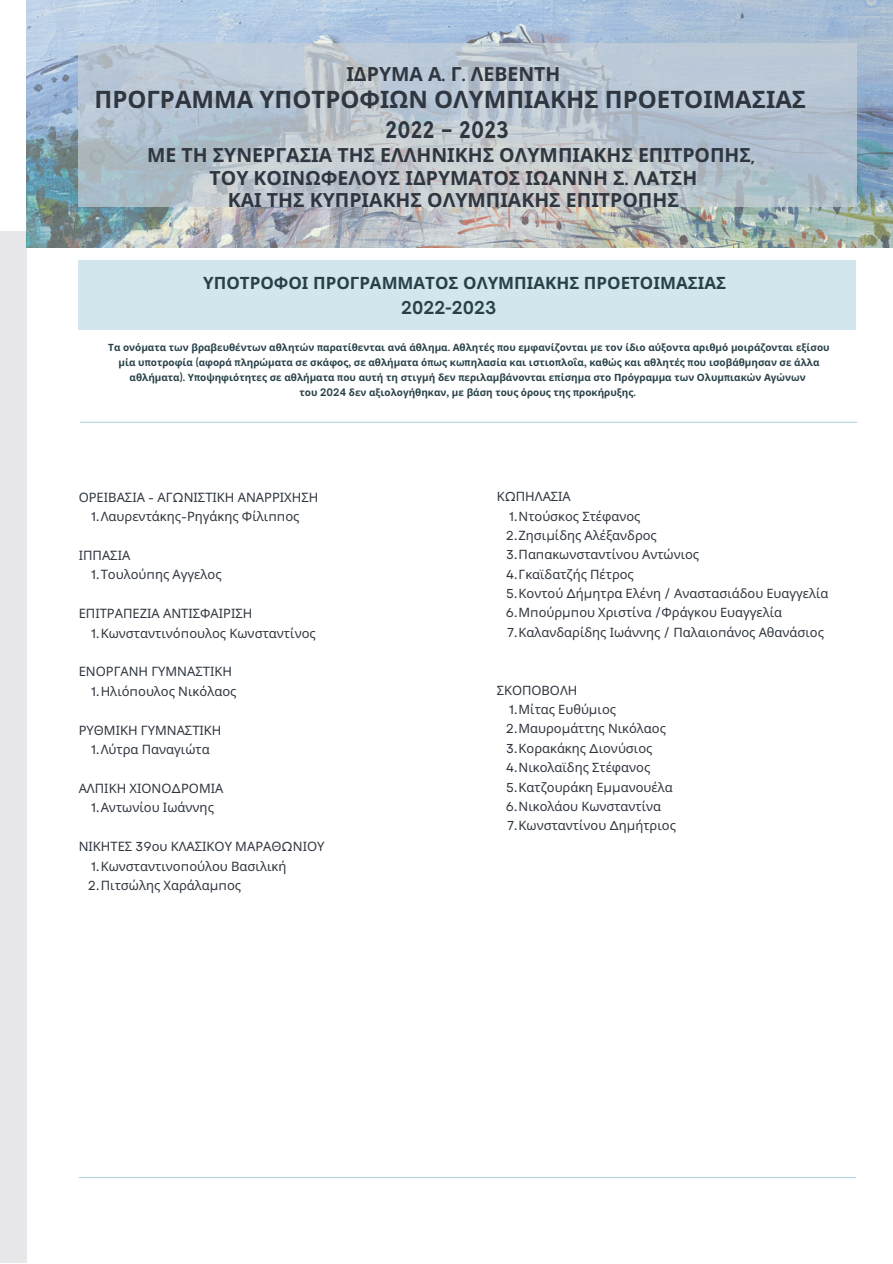
<style>
.page{position:relative;width:893px;height:1264px;background:#fff}
.page>*{position:absolute;margin:0;border:0;box-sizing:border-box;transform-origin:0 0}
.t1{font:700 24px "Noto Sans";color:#2f363f}
.t2{font:700 24px "MADE Evolve Sans";color:#2f363f}
.t3{font:700 19.5px/22.5px "Noto Sans";color:#2f363f;text-align:center}
.t4{font:700 16.95px "Noto Sans";color:#284149}
.t5{font:700 16.95px "Open Sauce One";color:#284149}
.t6{font:12.9px/19.4px "Noto Sans";color:#2f363f}
.t7{font:700 9.9px/15px "Noto Sans";color:#284149;text-align:center}
.s1{font-family:"MADE Evolve Sans"}
.s2{font-family:"Open Sauce One"}
.s3{font-family:"Garet"}
</style>
<div class="page">
<div style="left:0;top:231px;width:26px;height:1031px;background:#e7e6e9"></div>
<img style="left:26px;top:0;width:866px;height:247px">
<svg style="left:79px;top:44px;width:777px;height:163px;background:#bac5cf"></svg>
<div style="left:79px;top:260px;width:776px;height:69px;background:#d2e6ed"></div>
<hr style="left:79px;top:1176px;width:776px;height:2px;background:#b1d4e0">
<hr style="left:81px;top:422px;width:775px;height:1px;background:#b1d4e0">
<h2 class="t3" style="left:346px;top:62px;width:215px">ΙΔΡΥΜΑ Α<span class="s1">.</span> Γ<span class="s1">.</span> ΛΕΒΕΝΤΗ</h2>
<h1 class="t1" style="left:94px;top:83px;width:713px">ΠΡΟΓΡΑΜΜΑ ΥΠΟΤΡΟΦΙΩΝ ΟΛΥΜΠΙΑΚΗΣ ΠΡΟΕΤΟΙΜΑΣΙΑΣ</h1>
<h1 class="t2" style="left:385px;top:115px;width:125px">2022 – 2023</h1>
<h2 class="t3" style="left:147px;top:143px;width:609px">ΜΕ ΤΗ ΣΥΝΕΡΓΑΣΙΑ ΤΗΣ ΕΛΛΗΝΙΚΗΣ ΟΛΥΜΠΙΑΚΗΣ ΕΠΙΤΡΟΠΗΣ<span class="s1">,<br></span>ΤΟΥ ΚΟΙΝΩΦΕΛΟΥΣ ΙΔΡΥΜΑΤΟΣ ΙΩ<span class="s1">A</span>ΝΝΗ Σ<span class="s1">.</span> Λ<span class="s1">A</span>ΤΣΗ<br>ΚΑΙ ΤΗΣ ΚΥΠΡΙΑΚΗΣ ΟΛΥΜΠΙΑΚΗΣ ΕΠΙΤΡΟΠΗΣ</h2>
<h3 class="t4" style="left:203px;top:271px;width:524px">ΥΠΟΤΡΟΦΟΙ ΠΡΟΓΡΑΜΜΑΤΟΣ ΟΛΥΜΠΙΑΚΗΣ ΠΡΟΕΤΟΙΜΑΣΙΑΣ</h3>
<h3 class="t5" style="left:401px;top:297px;width:96px">2022-2023</h3>
<p class="t7" style="left:108px;top:340px;width:722px">Τα ονόματα των βραβευθέντων αθλητών <span class="s2">π</span>αρατίθενται ανά άθλημα<span class="s2">.</span> Αθλητές <span class="s2">π</span>ου εμφανίζονται με τον ίδιο αύξοντα αριθμό μοιράζονται εξίσου μία υ<span class="s2">π</span>οτροφία <span class="s2">(</span>αφορά <span class="s2">π</span>ληρώματα σε σκάφος<span class="s2">,</span> σε αθλήματα ό<span class="s2">π</span>ως κω<span class="s2">π</span>ηλασία και ιστιο<span class="s2">π</span>λοΐα<span class="s2">,</span> καθώς και αθλητές <span class="s2">π</span>ου ισοβάθμησαν σε άλλα αθλήματα<span class="s2">).</span> Υ<span class="s2">π</span>οψηφιότητες σε αθλήματα <span class="s2">π</span>ου αυτή τη στιγμή δεν <span class="s2">π</span>εριλαμβάνονται ε<span class="s2">π</span>ίσημα στο Πρόγραμμα των Ολυμ<span class="s2">π</span>ιακών Αγώνων<br>του <span class="s2">2024</span> δεν αξιολογήθηκαν<span class="s2">,</span> με βάση τους όρους της <span class="s2">π</span>ροκήρυξης<span class="s2">.</span></p>
<p class="t6" style="left:79px;top:487px;width:241px">ΟΡΕΙΒΑΣΙΑ <span class="s3">-</span> ΑΓ<span class="s3">Ω</span>ΝΙΣΤΙΚΗ ΑΝΑΡΡΙΧΗΣΗ</p>
<p class="t6" style="left:91px;top:506px;width:210px"><span class="s3">1.</span>Λαυρεντάκης<span class="s3">-</span>Ρηγάκης Φίλι<span class="s3">ππ</span>ος</p>
<p class="t6" style="left:79px;top:545px;width:53px">ΙΠΠΑΣΙΑ</p>
<p class="t6" style="left:91px;top:564px;width:132px"><span class="s3">1.</span>Τουλού<span class="s3">π</span>ης Αγγελος</p>
<p class="t6" style="left:79px;top:603px;width:175px">ΕΠΙΤΡΑΠΕΖΙΑ ΑΝΤΙΣΦΑΙΡΙΣΗ</p>
<p class="t6" style="left:91px;top:623px;width:226px"><span class="s3">1.</span>Κωνσταντινό<span class="s3">π</span>ουλος Κωνσταντίνος</p>
<p class="t6" style="left:79px;top:661px;width:155px">ΕΝΟΡΓΑΝΗ ΓΥΜΝΑΣΤΙΚΗ</p>
<p class="t6" style="left:91px;top:681px;width:147px"><span class="s3">1.</span>Ηλιό<span class="s3">π</span>ουλος Νικόλαος</p>
<p class="t6" style="left:79px;top:720px;width:144px">ΡΥΘΜΙΚΗ ΓΥΜΝΑΣΤΙΚΗ</p>
<p class="t6" style="left:91px;top:739px;width:120px"><span class="s3">1.</span>Λύτρα Παναγιώτα</p>
<p class="t6" style="left:79px;top:778px;width:146px">ΑΛΠΙΚΗ ΧΙΟΝΟ<span class="s3">Δ</span>ΡΟΜΙΑ</p>
<p class="t6" style="left:91px;top:797px;width:124px"><span class="s3">1.</span>Αντωνίου Ιωάννης</p>
<p class="t6" style="left:79px;top:836px;width:247px">ΝΙΚΗΤΕΣ <span class="s3">39</span>ου ΚΛΑΣΙΚΟΥ ΜΑΡΑΘ<span class="s3">Ω</span>ΝΙΟΥ</p>
<p class="t6" style="left:88px;top:856px;width:200px"><span class="s3">1.</span>Κωνσταντινο<span class="s3">π</span>ούλου Βασιλική<br><span class="s3">2.</span>Πιτσώλης Χαράλα<span class="s3">μπ</span>ος</p>
<p class="t6" style="left:496px;top:486px;width:76px">Κ<span class="s3">Ω</span>ΠΗΛΑΣΙΑ</p>
<p class="t6" style="left:505px;top:506px;width:324px"><span class="s3">1.</span>Ντούσκος Στέφανος<br><span class="s3">2.</span>Ζησι<span class="s3">μ</span>ίδης Αλέξανδρος<br><span class="s3">3.</span>Πα<span class="s3">π</span>ακωνσταντίνου Αντώνιος<br><span class="s3">4.</span>Γκαϊδατζής Πέτρος<br><span class="s3">5.</span>Κοντού <span class="s3">Δ</span>ή<span class="s3">μ</span>ητρα Ελένη <span class="s3">/</span> Αναστασιάδου Ευαγγελία <span class="s3">6.</span>Μ<span class="s3">π</span>ούρ<span class="s3">μπ</span>ου Χριστίνα <span class="s3">/</span>Φράγκου Ευαγγελία <span class="s3">7.</span>Καλανδαρίδης Ιωάννης <span class="s3">/</span> Παλαιο<span class="s3">π</span>άνος Αθανάσιος</p>
<p class="t6" style="left:496px;top:680px;width:82px">ΣΚΟΠΟΒΟΛΗ</p>
<p class="t6" style="left:505px;top:699px;width:172px"><span class="s3">1.</span>Μίτας Ευθύ<span class="s3">μ</span>ιος<br><span class="s3">2.</span>Μαυρο<span class="s3">μ</span>άττης Νικόλαος<br><span class="s3">3.</span>Κορακάκης <span class="s3">Δ</span>ιονύσιος<br><span class="s3">4.</span>Νικολαϊδης Στέφανος<br><span class="s3">5.</span>Κατζουράκη Ε<span class="s3">μμ</span>ανουέλα<br><span class="s3">6.</span>Νικολάου Κωνσταντίνα<br><span class="s3">7.</span>Κωνσταντίνου <span class="s3">Δ</span>η<span class="s3">μ</span>ήτριος</p>
</div>
